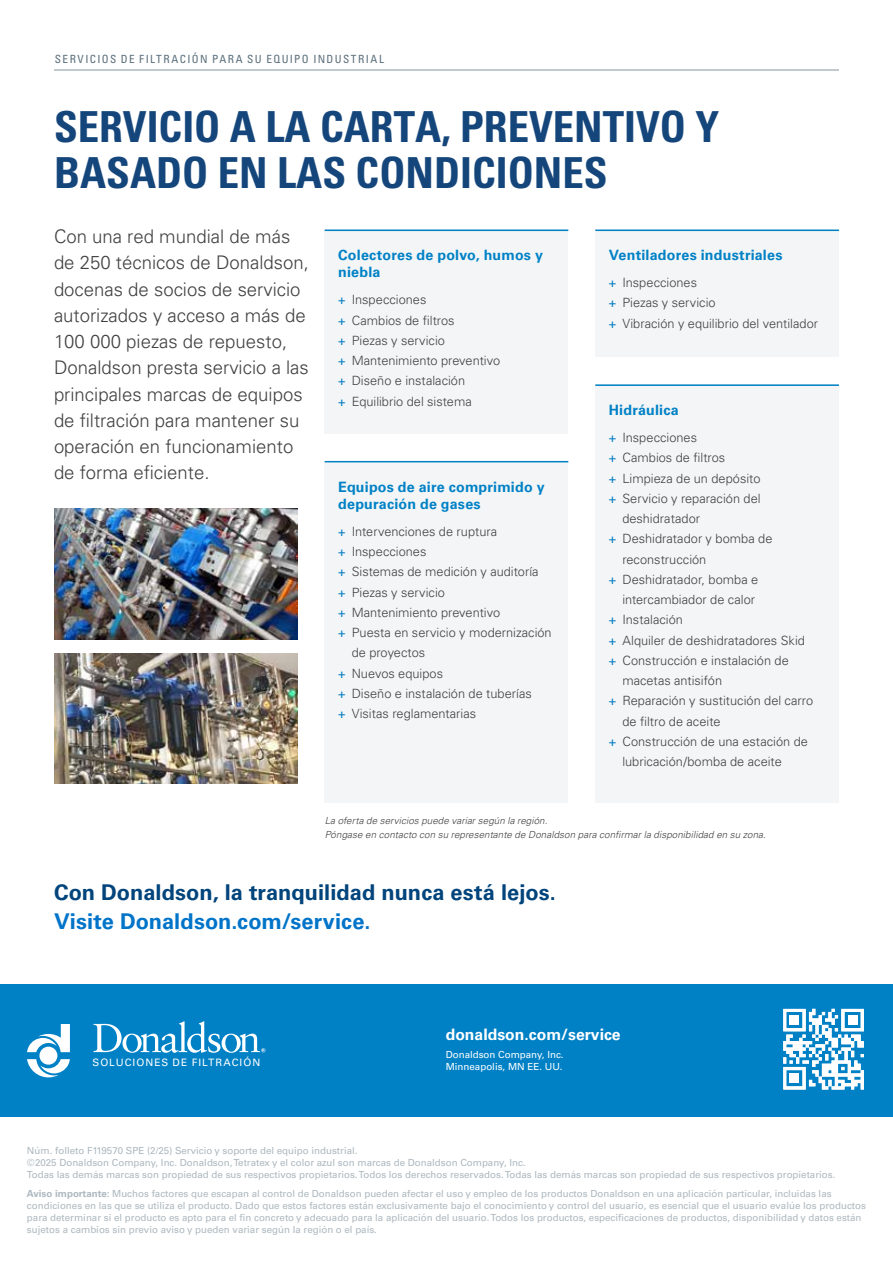
<style>
.page{position:relative;width:893px;height:1263px;background:#fff}
.page>*{position:absolute;margin:0;border:0;box-sizing:border-box;transform-origin:0 0}
.t1{font:42.75px/45.8px "Univers LTCYR 67 Bold Cond";color:#15467b}
.t2{font:700 21.75px "Univers LTCYR 65";letter-spacing:.005em;color:#00447c}
.t3{font:700 21.75px "Univers LTCYR 65";letter-spacing:.005em;color:#0074c9}
.t4{font:300 18.75px/26.2px "Univers LTCYR 45";color:#414042}
.t5{font:700 15.75px "Univers LTCYR 65";color:#fff}
.t6{font:700 14.25px/17.2px "Univers LTCYR 65";letter-spacing:.015em;color:#0081c6}
.t7{font:300 12.75px/20.2px "Univers LTCYR 45";color:#414042}
.t8{font:condensed 11.25px "Univers LTCYR 57";letter-spacing:.125em;color:#5c707c}
.t9{font:10.2px "Univers LTCYR 55 Roman";letter-spacing:.1em;color:#fff}
.t10{font:9.75px/12px "Univers LTCYR 55 Roman";color:#adb8bf}
.t11{font:italic 300 9.75px/14.2px "Univers LTCYR 45";letter-spacing:.01em;color:#414042}
.t12{font:9.75px/11.7px "Univers LTCYR 55 Roman";color:#fff}
.s1{font-family:"Univers LTCYR 55 Roman";font-weight:400;color:#007ac2}
.s2{font-family:"Univers LTCYR 65";font-weight:700}
</style>
<div class="page">
<hr style="left:54px;top:70px;width:785px;height:1px;background:#acb9c0">
<div style="left:0;top:983px;width:893px;height:133px;background:#0081c6"></div>
<svg style="left:783px;top:1009px;width:81px;height:80px"></svg>
<svg style="left:783px;top:1067px;width:23px;height:22px"></svg>
<div style="left:789px;top:1073px;width:10px;height:10px;background:#fff"></div>
<svg style="left:27px;top:1024px;width:43px;height:53px"></svg>
<svg style="left:94px;top:1021px;width:171px;height:32px"></svg>
<div style="left:595px;top:230px;width:244px;height:127px;background:#f3f5f6"></div>
<hr style="left:595px;top:230px;width:244px;height:1px;background:#0081c6">
<div style="left:325px;top:230px;width:243px;height:204px;background:#f3f5f6"></div>
<hr style="left:325px;top:230px;width:243px;height:1px;background:#0081c6">
<div style="left:595px;top:384px;width:244px;height:419px;background:#f3f5f6"></div>
<hr style="left:595px;top:384px;width:244px;height:2px;background:#0081c6">
<div style="left:325px;top:461px;width:243px;height:342px;background:#f3f5f6"></div>
<hr style="left:325px;top:461px;width:243px;height:1px;background:#0081c6">
<img style="left:54px;top:509px;width:244px;height:130px">
<img style="left:54px;top:653px;width:244px;height:131px">
<p class="t8" style="left:55px;top:52px;width:331px">SERVICIOS DE FILTRACIÓN PARA SU EQUIPO INDUSTRIAL</p>
<h1 class="t1" style="left:54px;top:103px;width:667px">SERVICIO A LA CARTA, PREVENTIVO Y<br>BASADO EN LAS CONDICIONES</h1>
<p class="t4" style="left:54px;top:223px;width:256px">Con una red mundial de más de 250 técnicos de Donaldson, docenas de socios de servicio autorizados y acceso a más de<br>100 000 piezas de repuesto,<br>Donaldson presta servicio a las principales marcas de equipos de filtración para mantener su operación en funcionamiento de forma eficiente.</p>
<h3 class="t6" style="left:338px;top:246px;width:206px">Colectores de polvo, humos y niebla</h3>
<h3 class="t7" style="left:338px;top:289px;width:164px"><span class="s1">+</span> Inspecciones<br><span class="s1">+</span> Cambios de filtros<br><span class="s1">+</span> Piezas y servicio<br><span class="s1">+</span> Mantenimiento preventivo <span class="s1">+</span> Diseño e instalación<br><span class="s1">+</span> Equilibrio del sistema</h3>
<h3 class="t6" style="left:338px;top:477px;width:208px">Equipos de aire comprimido y depuración de gases</h3>
<h3 class="t7" style="left:338px;top:521px;width:160px"><span class="s1">+</span> Intervenciones de ruptura</h3>
<h3 class="t7" style="left:338px;top:541px;width:90px"><span class="s1">+</span> Inspecciones</h3>
<h3 class="t7" style="left:338px;top:561px;width:202px"><span class="s1">+</span> Sistemas de medición y auditoría</h3>
<h3 class="t7" style="left:338px;top:581px;width:108px"><span class="s1">+</span> Piezas y servicio</h3>
<h3 class="t7" style="left:338px;top:602px;width:164px"><span class="s1">+</span> Mantenimiento preventivo</h3>
<h3 class="t7" style="left:338px;top:622px;width:215px"><span class="s1">+</span> Puesta en servicio y modernización</h3>
<h3 class="t7" style="left:352px;top:642px;width:75px">de proyectos</h3>
<h3 class="t7" style="left:338px;top:662px;width:106px"><span class="s1">+</span> Nuevos equipos</h3>
<h3 class="t7" style="left:338px;top:683px;width:195px"><span class="s1">+</span> Diseño e instalación de tuberías</h3>
<h3 class="t7" style="left:338px;top:703px;width:140px"><span class="s1">+</span> Visitas reglamentarias</h3>
<h3 class="t6" style="left:609px;top:246px;width:175px">Ventiladores industriales</h3>
<h3 class="t7" style="left:609px;top:272px;width:211px"><span class="s1">+</span> Inspecciones<br><span class="s1">+</span> Piezas y servicio<br><span class="s1">+</span> Vibración y equilibrio del ventilador</h3>
<h3 class="t6" style="left:609px;top:401px;width:72px">Hidráulica</h3>
<h3 class="t7" style="left:609px;top:427px;width:90px"><span class="s1">+</span> Inspecciones</h3>
<h3 class="t7" style="left:609px;top:447px;width:118px"><span class="s1">+</span> Cambios de filtros</h3>
<h3 class="t7" style="left:609px;top:467px;width:153px"><span class="s1">+</span> Limpieza de un depósito</h3>
<h3 class="t7" style="left:609px;top:488px;width:153px"><span class="s1">+</span> Servicio y reparación del</h3>
<h3 class="t7" style="left:622px;top:508px;width:79px">deshidratador</h3>
<h3 class="t7" style="left:609px;top:528px;width:165px"><span class="s1">+</span> Deshidratador y bomba de</h3>
<h3 class="t7" style="left:622px;top:548px;width:86px">reconstrucción</h3>
<h3 class="t7" style="left:609px;top:569px;width:151px"><span class="s1">+</span> Deshidratador, bomba e</h3>
<h3 class="t7" style="left:622px;top:589px;width:134px">intercambiador de calor</h3>
<h3 class="t7" style="left:609px;top:609px;width:76px"><span class="s1">+</span> Instalación</h3>
<h3 class="t7" style="left:609px;top:629px;width:198px"><span class="s1">+</span> Alquiler de deshidratadores Skid</h3>
<h3 class="t7" style="left:609px;top:650px;width:181px"><span class="s1">+</span> Construcción e instalación de</h3>
<h3 class="t7" style="left:622px;top:670px;width:101px">macetas antisifón</h3>
<h3 class="t7" style="left:609px;top:690px;width:206px"><span class="s1">+</span> Reparación y sustitución del carro</h3>
<h3 class="t7" style="left:622px;top:710px;width:100px">de filtro de aceite</h3>
<h3 class="t7" style="left:609px;top:731px;width:201px"><span class="s1">+</span> Construcción de una estación de</h3>
<h3 class="t7" style="left:622px;top:751px;width:161px">lubricación/bomba de aceite</h3>
<p class="t11" style="left:325px;top:813px;width:443px">La oferta de servicios puede variar según la región.<br>Póngase en contacto con su representante de Donaldson para confirmar la disponibilidad en su zona.</p>
<h2 class="t2" style="left:54px;top:877px;width:503px">Con Donaldson, la tranquilidad nunca está lejos.</h2>
<h2 class="t3" style="left:54px;top:906px;width:318px">Visite Donaldson.com/service.</h2>
<p class="t9" style="left:93px;top:1056px;width:169px">SOLUCIONES DE FILTRACIÓN</p>
<h3 class="t5" style="left:446px;top:1023px;width:176px">donaldson.com/service</h3>
<p class="t12" style="left:446px;top:1049px;width:119px">Donaldson Company, Inc.<br>Minneapolis, MN EE. UU.</p>
<p class="t10" style="left:27px;top:1144px;width:810px">Núm. folleto F119570 SPE (2/25) Servicio y soporte del equipo industrial.<br>©2025 Donaldson Company, Inc. Donaldson, Tetratex y el color azul son marcas de Donaldson Company, Inc.<br>Todas las demás marcas son propiedad de sus respectivos propietarios. Todos los derechos reservados. Todas las demás marcas son propiedad de sus respectivos propietarios.</p>
<p class="t10" style="left:27px;top:1187px;width:840px"><span class="s2">Aviso importante:</span> Muchos factores que escapan al control de Donaldson pueden afectar el uso y empleo de los productos Donaldson en una aplicación particular, incluidas las condiciones en las que se utiliza el producto. Dado que estos factores están exclusivamente bajo el conocimiento y control del usuario, es esencial que el usuario evalúe los productos para determinar si el producto es apto para el fin concreto y adecuado para la aplicación del usuario. Todos los productos, especificaciones de productos, disponibilidad y datos están sujetos a cambios sin previo aviso y pueden variar según la región o el país.</p>
</div>
